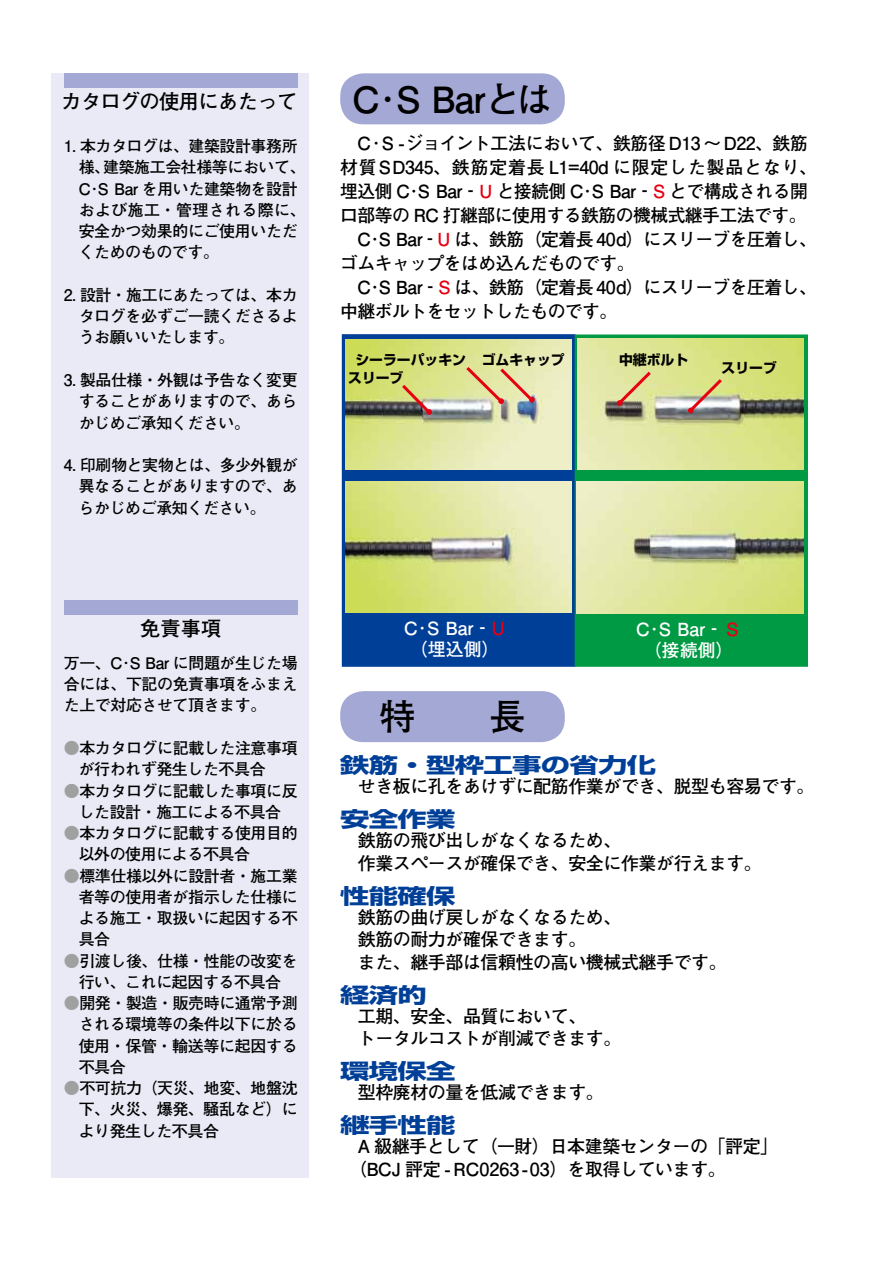
<style>
.page{position:relative;width:893px;height:1263px;background:#fff}
.page>*{position:absolute;margin:0;border:0;box-sizing:border-box;transform-origin:0 0}
.t1{font:700 36.15px "Futo Go B101 Pro";letter-spacing:-.025em;color:#000}
.t2{font:700 36px "Futo Go B101 Pro";color:#000}
.t3{font:700 21px "Shin Go Pro";letter-spacing:-.025em;color:#003f98;scale:1.4 1}
.t4{font:700 20.25px "Futo Go B101 Pro";letter-spacing:-.03em;color:#000}
.t5{font:700 18px/24px "Futo Go B101 Pro";letter-spacing:-.025em;color:#000}
.t6{font:700 18px/21px "Futo Go B101 Pro";color:#fff;text-align:center}
.t7{font:700 15.9px/21.3px "Futo Go B101 Pro";letter-spacing:-.025em;color:#000;text-align:justify}
.t8{font:700 13.8px "Shin Go Pro";color:#000}
.s1{color:#e60012}
.s2{color:#9fa0a0}
</style>
<div class="page">
<div style="left:342px;top:334px;width:233px;height:333px;background:#003f98;border:2px solid #003f98"></div>
<img style="left:345px;top:481px;width:226px;height:132px">
<img style="left:346px;top:339px;width:226px;height:131px">
<div style="left:51px;top:73px;width:257px;height:1105px;background:#e9eaf5"></div>
<div style="left:341px;top:74px;width:223px;height:50px;background:#a4a8d4;border-radius:22px"></div>
<div style="left:340px;top:73px;width:225px;height:51px;border:2px solid #a4a8d4;border-radius:22px"></div>
<div style="left:341px;top:692px;width:223px;height:49px;background:#a4a8d4;border-radius:22px"></div>
<div style="left:340px;top:691px;width:225px;height:51px;border:2px solid #a4a8d4;border-radius:22px"></div>
<div style="left:575px;top:334px;width:233px;height:333px;background:#094;border:2px solid #094"></div>
<img style="left:577px;top:338px;width:227px;height:132px">
<img style="left:577px;top:481px;width:226px;height:132px">
<svg style="left:463px;top:364px;width:72px;height:40px;background:#e0cb9b"></svg>
<svg style="left:399px;top:382px;width:33px;height:33px"></svg>
<svg style="left:616px;top:368px;width:38px;height:38px"></svg>
<svg style="left:687px;top:376px;width:38px;height:38px"></svg>
<div style="left:64px;top:73px;width:234px;height:15px;background:#a4a8d4"></div>
<div style="left:64px;top:600px;width:234px;height:14px;background:#a4a8d4"></div>
<p class="t4" style="left:61px;top:86px;width:238px">カタログの使用にあたって</p>
<p class="t7" style="left:79px;top:133px;width:228px;text-align:left;text-indent:-15px">1. 本カタログは、建築設計事務所様、建築施工会社様等において、<br>C･S Bar を用いた建築物を設計および施工・管理される際に、安全かつ効果的にご使用いただくためのものです。</p>
<p class="t7" style="left:79px;top:282px;width:221px;text-indent:-15px">2. 設計・施工にあたっては、本カタログを必ずご一読くださるようお願いいたします。</p>
<p class="t7" style="left:79px;top:367px;width:221px;text-indent:-15px">3. 製品仕様・外観は予告なく変更することがありますので、あらかじめご承知ください。</p>
<p class="t7" style="left:79px;top:452px;width:221px;text-indent:-15px">4. 印刷物と実物とは、多少外観が異なることがありますので、あらかじめご承知ください。</p>
<h1 class="t1" style="left:352px;top:70px;width:202px">C･S Barとは</h1>
<p class="t5" style="left:340px;top:129px;width:478px">　C･S -ジョイント工法において、鉄筋径 D13 〜D22、鉄筋材質SD345、鉄筋定着長 L1=40d に限定した製品となり、埋込側 C･S Bar‐<span class="s1">U</span> と接続側 C･S Bar‐<span class="s1">S</span> とで構成される開口部等の RC 打継部に使用する鉄筋の機械式継手工法です。　C･S Bar‐<span class="s1">U</span> は、鉄筋（定着長 40d）にスリーブを圧着し、ゴムキャップをはめ込んだものです。<br>　C･S Bar‐<span class="s1">S</span> は、鉄筋（定着長 40d）にスリーブを圧着し、中継ボルトをセットしたものです。</p>
<p class="t8" style="left:355px;top:349px;width:211px">シーラーパッキン ゴムキャップ</p>
<p class="t8" style="left:619px;top:348px;width:71px">中継ボルト</p>
<p class="t8" style="left:348px;top:367px;width:57px">スリーブ</p>
<p class="t8" style="left:722px;top:357px;width:57px">スリーブ</p>
<p class="t4" style="left:140px;top:612px;width:82px">免責事項</p>
<p class="t6" style="left:636px;top:616px;width:107px">C･S Bar‐<span class="s1">Ｓ</span>（接続側）</p>
<p class="t6" style="left:404px;top:615px;width:103px;text-align:left">C･S Bar‐<span class="s1">U</span>（埋込側）</p>
<p class="t7" style="left:64px;top:650px;width:235px">万一、C･S Bar に問題が生じた場合には、下記の免責事項をふまえた上で対応させて頂きます。</p>
<p class="t7" style="left:79px;top:735px;width:220px;text-indent:-15px"><span class="s2">●</span>本カタログに記載した注意事項が行われず発生した不具合</p>
<p class="t7" style="left:64px;top:778px;width:235px;text-align:center"><span class="s2">●</span>本カタログに記載した事項に反した設計・施工による不具合</p>
<p class="t7" style="left:79px;top:820px;width:220px;text-indent:-15px"><span class="s2">●</span>本カタログに記載する使用目的以外の使用による不具合</p>
<p class="t7" style="left:79px;top:863px;width:221px;text-indent:-15px"><span class="s2">●</span>標準仕様以外に設計者・施工業者等の使用者が指示した仕様による施工・取扱いに起因する不具合</p>
<p class="t7" style="left:64px;top:948px;width:235px;text-align:center"><span class="s2">●</span>引渡し後、仕様・性能の改変を行い、これに起因する不具合</p>
<p class="t7" style="left:79px;top:990px;width:221px;text-indent:-15px"><span class="s2">●</span>開発・製造・販売時に通常予測される環境等の条件以下に於る使用・保管・輸送等に起因する不具合</p>
<p class="t7" style="left:79px;top:1075px;width:221px;text-indent:-15px"><span class="s2">●</span>不可抗力（天災、地変、地盤沈下、火災、爆発、騒乱など）により発生した不具合</p>
<h2 class="t2" style="left:379px;top:688px;width:148px">特　 長</h2>
<h3 class="t3" style="left:340px;top:748px;width:227px">鉄筋・型枠工事の省力化</h3>
<p class="t5" style="left:340px;top:772px;width:476px">　せき板に孔をあけずに配筋作業ができ、脱型も容易です。</p>
<h3 class="t3" style="left:340px;top:802px;width:84px">安全作業</h3>
<p class="t5" style="left:340px;top:827px;width:423px;line-height:22.5px">　鉄筋の飛び出しがなくなるため、<br>　作業スペースが確保でき、安全に作業が行えます。</p>
<h3 class="t3" style="left:340px;top:879px;width:84px">性能確保</h3>
<p class="t5" style="left:340px;top:903px;width:388px;line-height:22.5px">　鉄筋の曲げ戻しがなくなるため、<br>　鉄筋の耐力が確保できます。<br>　また、継手部は信頼性の高い機械式継手です。</p>
<h3 class="t3" style="left:340px;top:978px;width:63px">経済的</h3>
<p class="t5" style="left:340px;top:1002px;width:283px;line-height:22.5px">　工期、安全、品質において、<br>　トータルコストが削減できます。</p>
<h3 class="t3" style="left:340px;top:1054px;width:84px">環境保全</h3>
<p class="t5" style="left:340px;top:1078px;width:265px">　型枠廃材の量を低減できます。</p>
<h3 class="t3" style="left:340px;top:1108px;width:84px">継手性能</h3>
<p class="t5" style="left:340px;top:1133px;width:440px;line-height:22.5px">　A 級継手として（一財）日本建築センターの「評定」　（BCJ 評定 - RC0263 -03）を取得しています。</p>
</div>
